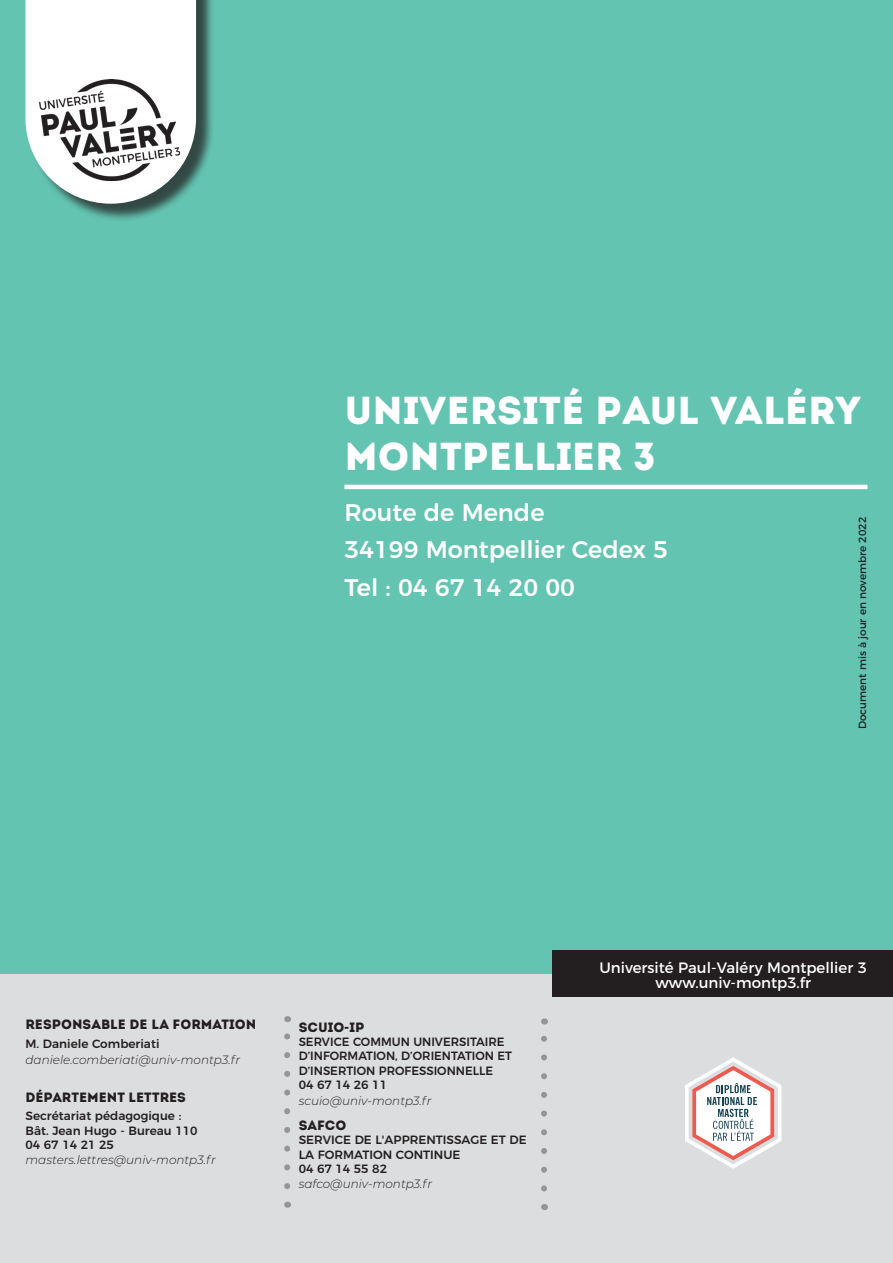
<style>
.page{position:relative;width:893px;height:1263px;background:#fff}
.page>*{position:absolute;margin:0;border:0;box-sizing:border-box;transform-origin:0 0}
.t1{font:39px/46.8px "Intro";color:#fff}
.t2{font:500 24px "Montserrat";color:#fff}
.t3{font:15px "Montserrat";color:#fff}
.t4{font:13.5px "Intro";color:#231f20}
.t5{font:500 12px/14.4px "Montserrat";color:#231f20}
.t6{font:italic 300 12px "Montserrat";color:#231f20}
.t7{font:10.5px "Montserrat";color:#231f20}
.s1{font-family:"Montserrat";font-weight:900}
</style>
<div class="page">
<div style="left:0;top:972px;width:893px;height:291px;background:#dcdddf"></div>
<div style="left:0;top:0;width:893px;height:973px;background:#63c4b1"></div>
<svg style="left:284px;top:1033px;width:6px;height:153px"></svg>
<svg style="left:541px;top:1035px;width:6px;height:153px"></svg>
<div style="left:28px;top:0;width:187px;height:222px;background:#231f20;opacity:.75"></div>
<svg style="left:26px;top:0;width:170px;height:204px;background:#e5eeec"></svg>
<img style="left:40px;top:79px;width:139px;height:101px">
<hr style="left:344px;top:485px;width:523px;height:4px;background:#fff">
<div style="left:552px;top:950px;width:341px;height:47px;background:#231f20"></div>
<svg style="left:685px;top:1057px;width:96px;height:112px"></svg>
<p class="t1" style="left:344px;top:387px;width:518px">UNIVERSITÉ PAUL VALÉRY<br>MONTPELLIER 3</p>
<p class="t2" style="left:344px;top:493px;width:202px">Route de Mende</p>
<p class="t2" style="left:344px;top:530px;width:325px">34199 Montpellier Cedex 5</p>
<p class="t2" style="left:344px;top:568px;width:232px">Tel : 04 67 14 20 00</p>
<p class="t7" style="left:854px;top:729px;width:214px;rotate:-90deg">Document mis à jour en novembre 2022</p>
<p class="t4" style="left:26px;top:1016px;width:232px">RESPONSABLE DE LA FORMATION</p>
<p class="t5" style="left:26px;top:1035px;width:135px">M. Daniele Comberiati</p>
<p class="t6" style="left:26px;top:1052px;width:216px">daniele.comberiati@univ-montp3.fr</p>
<p class="t4" style="left:26px;top:1089px;width:162px">DÉPARTEMENT LETTRES</p>
<p class="t5" style="left:26px;top:1108px;width:157px">Secrétariat pédagogique :</p>
<p class="t5" style="left:26px;top:1122px;width:174px">Bât. Jean Hugo - Bureau 110</p>
<p class="t5" style="left:26px;top:1137px;width:90px">04 67 14 21 25</p>
<p class="t6" style="left:26px;top:1151px;width:192px">masters.lettres@univ-montp3.fr</p>
<p class="t4" style="left:299px;top:1019px;width:67px">SCUIO<span class="s1">-</span>IP</p>
<p class="t5" style="left:299px;top:1033px;width:207px">SERVICE COMMUN UNIVERSITAIRE</p>
<p class="t5" style="left:299px;top:1048px;width:215px">D’INFORMATION, D’ORIENTATION ET</p>
<p class="t5" style="left:299px;top:1062px;width:196px">D’INSERTION PROFESSIONNELLE</p>
<p class="t5" style="left:299px;top:1077px;width:90px">04 67 14 26 11</p>
<p class="t6" style="left:299px;top:1093px;width:134px">scuio@univ-montp3.fr</p>
<p class="t4" style="left:299px;top:1117px;width:49px">SAFCO</p>
<p class="t5" style="left:299px;top:1132px;width:229px">SERVICE DE L'APPRENTISSAGE ET DE<br>LA FORMATION CONTINUE</p>
<p class="t5" style="left:299px;top:1161px;width:90px">04 67 14 55 82</p>
<p class="t6" style="left:299px;top:1175px;width:135px">safco@univ-montp3.fr</p>
<p class="t3" style="left:599px;top:952px;width:269px">Université Paul-Valéry Montpellier 3</p>
<p class="t3" style="left:655px;top:967px;width:157px">www.univ-montp3.fr</p>
<p class="t3" style="left:599px;top:956px;width:269px">Université Paul-Valéry Montpellier 3</p>
<p class="t3" style="left:655px;top:971px;width:157px">www.univ-montp3.fr</p>
</div>
